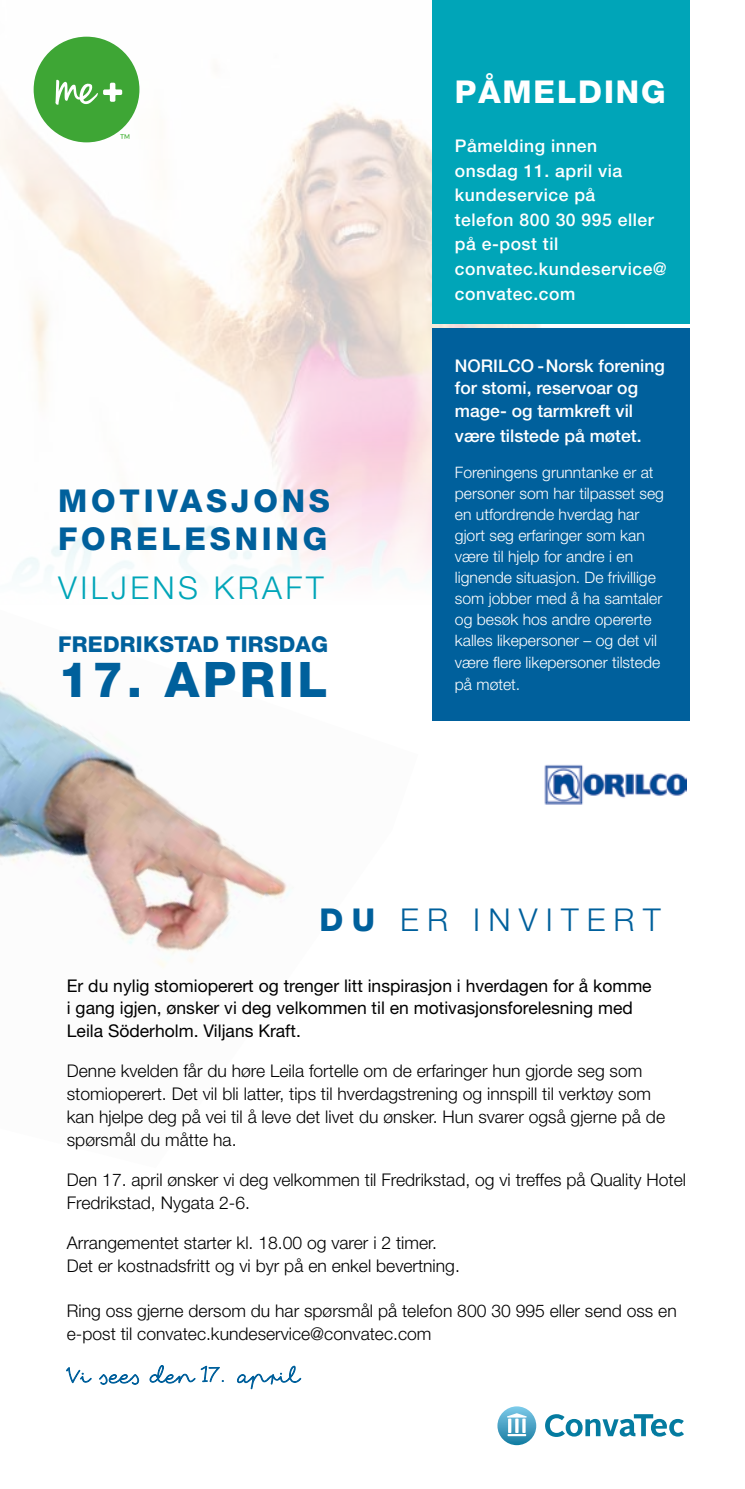
<style>
.page{position:relative;width:745px;height:1489px;background:#fff}
.page>*{position:absolute;margin:0;border:0;box-sizing:border-box;transform-origin:0 0}
.t1{font:800 49px "Helvetica Neue";letter-spacing:.07em;color:#00609c}
.t2{font:800 31.5px/38.5px "Helvetica Neue";letter-spacing:.12em;color:#00609c}
.t3{font:300 31.5px "Helvetica Neue";letter-spacing:.26em;color:#00609c}
.t4{font:300 31.5px "Helvetica Neue";letter-spacing:.11em;color:#00a5b8}
.t5{font:800 31.5px "Helvetica Neue";letter-spacing:.06em;color:#fff}
.t6{font:800 21.88px "Helvetica Neue";letter-spacing:.01em;color:#00609c}
.t7{font:300 17.5px/22.8px "Helvetica Neue";color:#000}
.t8{font:17.5px/22.8px "Helvetica Neue";color:#000}
.t9{font:500 17.5px/24.5px "Helvetica Neue";letter-spacing:.03em;color:#fff}
.t10{font:500 17.5px/22.8px "Helvetica Neue";color:#fff}
.t11{font:300 15.75px/21px "Helvetica Neue";color:#fff}
.t12{font:300 11.03px "Montserrat";color:#3aad2c}
.s1{font-weight:800}
</style>
<div class="page">
<img style="left:0;top:36px;width:624px;height:398px">
<svg style="left:15px;top:434px;width:675px;height:287px"></svg>
<img style="left:0;top:609px;width:418px;height:359px">
<svg style="left:66px;top:1367px;width:26px;height:17px"></svg>
<svg style="left:99px;top:1374px;width:40px;height:10px"></svg>
<svg style="left:149px;top:1365px;width:75px;height:18px"></svg>
<svg style="left:237px;top:1365px;width:64px;height:25px"></svg>
<div style="left:431px;top:0;width:258px;height:324px;background:#00a5b8"></div>
<div style="left:431px;top:329px;width:258px;height:392px;background:#00609c"></div>
<svg style="left:545px;top:1414px;width:138px;height:22px"></svg>
<svg style="left:497px;top:1406px;width:39px;height:38px"></svg>
<img style="left:544px;top:765px;width:142px;height:40px">
<div style="left:34px;top:37px;width:105px;height:105px;background:#3ea635;border-radius:50%"></div>
<svg style="left:55px;top:80px;width:67px;height:25px"></svg>
<p class="t12" style="left:120px;top:132px;width:11px">™</p>
<h2 class="t2" style="left:58px;top:481px;width:273px">MOTIVASJONS<br>FORELESNING</h2>
<h2 class="t4" style="left:58px;top:569px;width:267px">VILJENS KRAFT</h2>
<p class="t6" style="left:58px;top:631px;width:271px">FREDRIKSTAD TIRSDAG</p>
<h1 class="t1" style="left:58px;top:650px;width:270px">17. APRIL</h1>
<h2 class="t5" style="left:454px;top:73px;width:212px">PÅMELDING</h2>
<p class="t9" style="left:454px;top:134px;width:213px">Påmelding innen<br>onsdag 11. april via kundeservice på<br>telefon 800 30 995 eller på e-post til convatec.kundeservice@ convatec.com</p>
<p class="t10" style="left:454px;top:354px;width:211px">NORILCO - Norsk forening for stomi, reservoar og mage- og tarmkreft vil</p>
<p class="t10" style="left:454px;top:424px;width:188px">være tilstede på møtet.</p>
<p class="t11" style="left:454px;top:462px;width:210px">Foreningens grunntanke er at personer som har tilpasset seg en utfordrende hverdag har gjort seg erfaringer som kan være til hjelp for andre i en lignende situasjon. De frivillige som jobber med å ha samtaler og besøk hos andre opererte kalles likepersoner – og det vil være flere likepersoner tilstede</p>
<p class="t11" style="left:454px;top:673px;width:67px">på møtet.</p>
<h2 class="t3" style="left:319px;top:900px;width:342px"><span class="s1">DU</span> ER INVITERT</h2>
<p class="t8" style="left:67px;top:973px;width:586px">Er du nylig stomioperert og trenger litt inspirasjon i hverdagen for å komme i gang igjen, ønsker vi deg velkommen til en motivasjonsforelesning med<br>Leila Söderholm. Viljans Kraft.</p>
<p class="t7" style="left:67px;top:1059px;width:599px">Denne kvelden får du høre Leila fortelle om de erfaringer hun gjorde seg som stomioperert. Det vil bli latter, tips til hverdagstrening og innspill til verktøy som kan hjelpe deg på vei til å leve det livet du ønsker. Hun svarer også gjerne på de spørsmål du måtte ha.</p>
<p class="t7" style="left:67px;top:1167px;width:620px">Den 17. april ønsker vi deg velkommen til Fredrikstad, og vi treffes på Quality Hotel<br>Fredrikstad, Nygata 2-6.</p>
<p class="t7" style="left:67px;top:1230px;width:394px">Arrangementet starter kl. 18.00 og varer i 2 timer.<br>Det er kostnadsfritt og vi byr på en enkel bevertning.</p>
<p class="t7" style="left:67px;top:1299px;width:611px">Ring oss gjerne dersom du har spørsmål på telefon 800 30 995 eller send oss en e-post til convatec.kundeservice@convatec.com</p>
</div>
